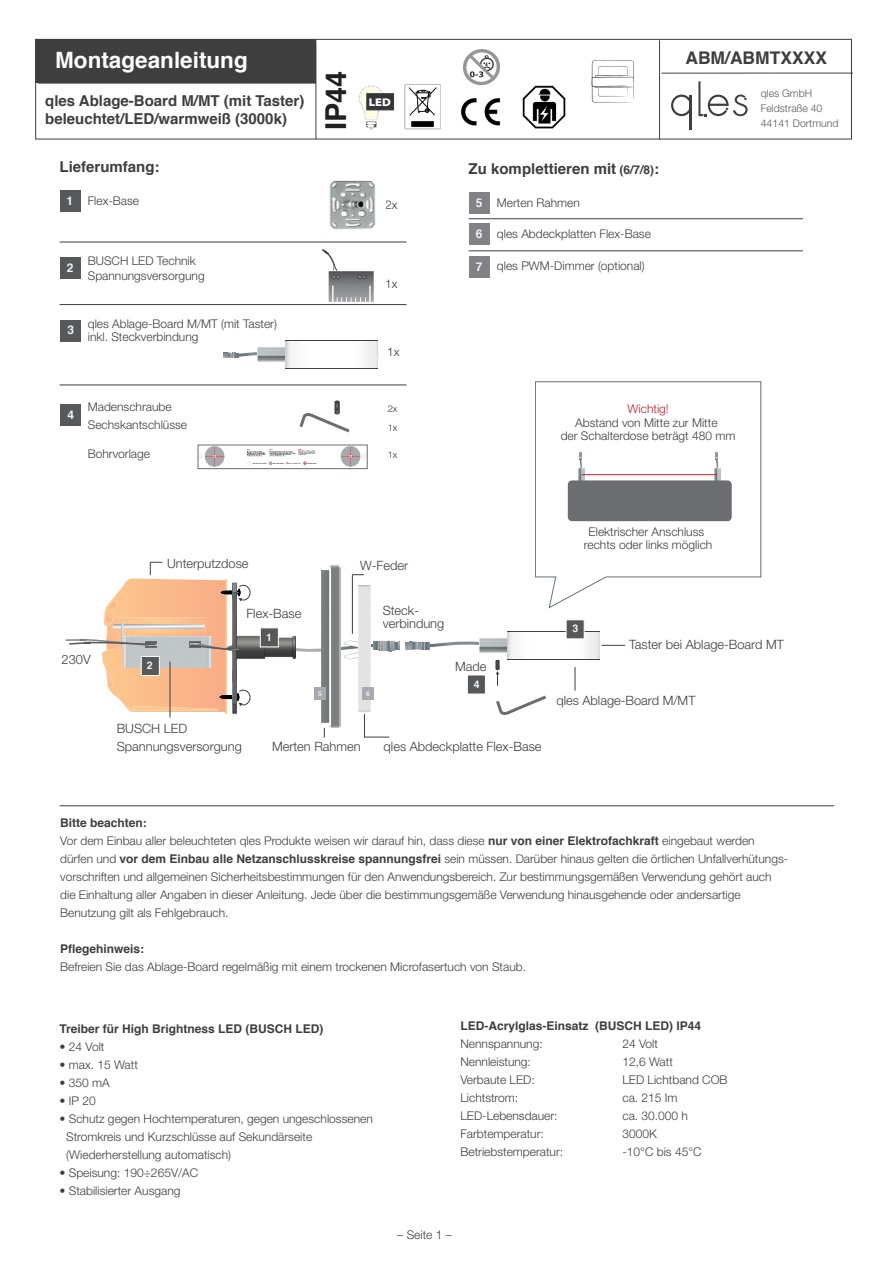
<style>
.page{position:relative;width:893px;height:1263px;background:#fff}
.page>*{position:absolute;margin:0;border:0;box-sizing:border-box;transform-origin:0 0}
.t1{font:700 28.8px "Helvetica";color:#231f20}
.t2{font:700 22.5px "Helvetica";color:#fff}
.t3{font:700 17.4px "Helvetica";color:#3e3e3f}
.t4{font:700 15px/18px "Helvetica";color:#3e3e3f}
.t5{font:300 12.9px/13.2px "Helvetica Neue";color:#3e3e3f}
.t6{font:300 12px/18px "Helvetica Neue";color:#3e3e3f}
.t7{font:700 12px "Helvetica";color:#3e3e3f}
.t8{font:300 12px "Helvetica Neue";color:#be1d2c}
.t9{font:700 12px "Helvetica";color:#f2f3f4}
.t10{font:900 semi-expanded 11.25px "Myriad Pro";color:#fff}
.t11{font:300 10.5px/15px "Helvetica Neue";color:#57585a}
.t12{font:700 10.5px "Helvetica";color:#f2f3f4}
.t13{font:300 9.45px "Helvetica Neue";color:#3e3e3f}
.t14{font:700 6.6px "Helvetica";color:#f2f3f4}
.s1{font-size:12px}
.s2{font-family:"Helvetica";font-weight:700;color:#f2f3f4}
.s3{font-family:"Helvetica";font-weight:700}
</style>
<div class="page">
<img style="left:464px;top:50px;width:35px;height:35px">
<div style="left:35px;top:40px;width:281px;height:43px;background:#3e3e3f"></div>
<hr style="left:690px;top:95px;width:2px;height:31px;background:#3e3e3f">
<svg style="left:671px;top:95px;width:19px;height:21px"></svg>
<svg style="left:698px;top:81px;width:50px;height:35px"></svg>
<div style="left:35px;top:39px;width:817px;height:100px;border:1px solid #3e3e3f"></div>
<hr style="left:316px;top:40px;width:1px;height:99px;background:#3e3e3f">
<hr style="left:659px;top:40px;width:1px;height:100px;background:#3e3e3f">
<hr style="left:661px;top:73px;width:192px;height:1px;background:#3e3e3f">
<hr style="left:38px;top:83px;width:278px;height:1px;background:#3e3e3f">
<div style="left:60px;top:190px;width:21px;height:22px;background:#57585a"></div>
<div style="left:60px;top:257px;width:21px;height:22px;background:#57585a"></div>
<div style="left:60px;top:320px;width:21px;height:22px;background:#57585a"></div>
<div style="left:60px;top:404px;width:21px;height:22px;background:#57585a"></div>
<svg style="left:299px;top:401px;width:51px;height:32px"></svg>
<hr style="left:60px;top:242px;width:346px;height:1px;background:#3e3e3f">
<hr style="left:60px;top:304px;width:346px;height:1px;background:#3e3e3f">
<hr style="left:60px;top:385px;width:346px;height:1px;background:#3e3e3f">
<hr style="left:469px;top:218px;width:334px;height:1px;background:#3e3e3f">
<hr style="left:469px;top:251px;width:334px;height:1px;background:#3e3e3f">
<hr style="left:60px;top:805px;width:774px;height:1px;background:#3e3e3f">
<div style="left:469px;top:192px;width:21px;height:22px;background:#808285"></div>
<div style="left:469px;top:223px;width:21px;height:22px;background:#808285"></div>
<div style="left:469px;top:256px;width:21px;height:22px;background:#808285"></div>
<svg style="left:406px;top:641px;width:73px;height:9px"></svg>
<svg style="left:322px;top:249px;width:52px;height:53px"></svg>
<img style="left:460px;top:98px;width:41px;height:28px">
<img style="left:404px;top:84px;width:37px;height:45px">
<img style="left:523px;top:86px;width:42px;height:42px">
<svg style="left:592px;top:60px;width:42px;height:43px"></svg>
<svg style="left:358px;top:85px;width:27px;height:45px"></svg>
<div style="left:366px;top:93px;width:28px;height:17px;background:#333739;border:1px solid #333739"></div>
<div style="left:467px;top:675px;width:19px;height:19px;background:#57585a;border:1px solid #fff"></div>
<img style="left:329px;top:180px;width:47px;height:50px">
<svg style="left:575px;top:667px;width:1px;height:24px"></svg>
<svg style="left:65px;top:562px;width:335px;height:176px"></svg>
<hr style="left:170px;top:662px;width:1px;height:55px;background:#3e3e3f">
<svg style="left:496px;top:660px;width:3px;height:26px"></svg>
<svg style="left:496px;top:695px;width:50px;height:20px"></svg>
<svg style="left:224px;top:351px;width:34px;height:8px"></svg>
<img style="left:258px;top:344px;width:28px;height:19px">
<svg style="left:286px;top:341px;width:92px;height:27px"></svg>
<hr style="left:286px;top:340px;width:92px;height:1px;background:#3e3e3f">
<hr style="left:286px;top:368px;width:92px;height:1px;background:#3e3e3f">
<svg style="left:599px;top:641px;width:26px;height:8px"></svg>
<img style="left:479px;top:638px;width:28px;height:15px">
<svg style="left:507px;top:632px;width:92px;height:27px"></svg>
<hr style="left:507px;top:631px;width:92px;height:1px;background:#3e3e3f">
<hr style="left:507px;top:659px;width:92px;height:1px;background:#3e3e3f">
<div style="left:566px;top:620px;width:18px;height:19px;background:#57585a;border:1px solid #fff"></div>
<svg style="left:535px;top:381px;width:226px;height:227px"></svg>
<hr style="left:582px;top:474px;width:135px;height:1px;background:#be1d2c">
<img style="left:200px;top:447px;width:165px;height:20px">
<div style="left:198px;top:445px;width:169px;height:24px;border:1px solid #6c6d70"></div>
<h2 class="t2" style="left:55px;top:42px;width:194px">Montageanleitung</h2>
<p class="t4" style="left:45px;top:92px;width:261px">qles Ablage-Board M/MT (mit Taster) beleuchtet/LED/warmweiß (3000k)</p>
<p class="t4" style="left:60px;top:158px;width:102px">Lieferumfang:</p>
<p class="t4" style="left:469px;top:160px;width:192px">Zu komplettieren mit <span class="s1">(6/7/8)</span>:</p>
<h1 class="t1" style="left:313px;top:130px;width:61px;rotate:-90deg">IP44</h1>
<p class="t10" style="left:369px;top:94px;width:24px">LED</p>
<p class="t9" style="left:67px;top:191px;width:8px">1</p>
<p class="t6" style="left:88px;top:191px;width:53px">Flex-Base</p>
<p class="t9" style="left:67px;top:258px;width:8px">2</p>
<p class="t9" style="left:67px;top:320px;width:8px">3</p>
<p class="t6" style="left:88px;top:253px;width:118px;line-height:15px">BUSCH LED Technik<br>Spannungsversorgung</p>
<p class="t6" style="left:88px;top:316px;width:191px;line-height:13.5px">qles Ablage-Board M/MT (mit Taster) inkl. Steckverbindung</p>
<p class="t6" style="left:385px;top:196px;width:14px">2x</p>
<p class="t6" style="left:476px;top:193px;width:106px"><span class="s2">5</span> Merten Rahmen</p>
<p class="t6" style="left:476px;top:224px;width:177px"><span class="s2">6</span> qles Abdeckplatten Flex-Base</p>
<p class="t6" style="left:476px;top:257px;width:170px"><span class="s2">7</span> qles PWM-Dimmer (optional)</p>
<p class="t6" style="left:385px;top:274px;width:14px">1x</p>
<p class="t6" style="left:387px;top:343px;width:14px">1x</p>
<h3 class="t3" style="left:685px;top:43px;width:143px">ABM/ABMTXXXX</h3>
<p class="t11" style="left:761px;top:86px;width:79px">qles GmbH<br>Feldstraße 40<br>44141 Dortmund</p>
<p class="t9" style="left:67px;top:405px;width:8px">4</p>
<p class="t6" style="left:88px;top:397px;width:101px">Madenschraube<br>Sechskantschlüsse</p>
<p class="t6" style="left:88px;top:444px;width:64px">Bohrvorlage</p>
<p class="t13" style="left:388px;top:403px;width:11px">2x</p>
<p class="t13" style="left:388px;top:422px;width:11px">1x</p>
<p class="t13" style="left:388px;top:449px;width:11px">1x</p>
<p class="t8" style="left:627px;top:402px;width:43px">Wichtig!</p>
<p class="t6" style="left:561px;top:415px;width:176px;line-height:13.5px;text-align:center">Abstand von Mitte zur Mitte<br>der Schalterdose beträgt 480 mm</p>
<p class="t5" style="left:62px;top:652px;width:31px">230V</p>
<p class="t12" style="left:147px;top:657px;width:7px">2</p>
<p class="t5" style="left:167px;top:556px;width:83px">Unterputzdose</p>
<p class="t5" style="left:360px;top:559px;width:50px">W-Feder</p>
<p class="t5" style="left:246px;top:607px;width:56px">Flex-Base</p>
<p class="t5" style="left:383px;top:604px;width:63px">Steck&shy;verbindung</p>
<p class="t12" style="left:266px;top:628px;width:7px">1</p>
<p class="t14" style="left:318px;top:688px;width:5px">5</p>
<p class="t14" style="left:366px;top:688px;width:5px">6</p>
<p class="t5" style="left:455px;top:660px;width:33px">Made</p>
<p class="t12" style="left:474px;top:675px;width:7px">4</p>
<p class="t5" style="left:117px;top:719px;width:127px;line-height:17.7px">BUSCH LED<br>Spannungsversorgung</p>
<p class="t5" style="left:272px;top:739px;width:90px">Merten Rahmen</p>
<p class="t5" style="left:384px;top:739px;width:159px">qles Abdeckplatte Flex-Base</p>
<p class="t6" style="left:584px;top:525px;width:130px;line-height:13.5px;text-align:center">Elektrischer Anschluss rechts oder links möglich</p>
<p class="t12" style="left:572px;top:620px;width:7px">3</p>
<p class="t5" style="left:629px;top:637px;width:156px">Taster bei Ablage-Board MT</p>
<p class="t5" style="left:556px;top:694px;width:141px">qles Ablage-Board M/MT</p>
<p class="t7" style="left:60px;top:813px;width:88px">Bitte beachten:</p>
<p class="t6" style="left:60px;top:832px;width:729px">Vor dem Einbau aller beleuchteten qles Produkte weisen wir darauf hin, dass diese <span class="s3">nur von einer Elektrofachkraft</span> eingebaut werden dürfen und <span class="s3">vor dem Einbau alle Netzanschlusskreise spannungsfrei</span> sein müssen. Darüber hinaus gelten die örtlichen Unfallverhütungs&shy;vorschriften und allgemeinen Sicherheitsbestimmungen für den Anwendungsbereich. Zur bestimmungsgemäßen Verwendung gehört auch die Einhaltung aller Angaben in dieser Anleitung. Jede über die bestimmungsgemäße Verwendung hinausgehende oder andersartige Benutzung gilt als Fehlgebrauch.</p>
<p class="t7" style="left:60px;top:939px;width:86px">Pflegehinweis:</p>
<p class="t6" style="left:60px;top:958px;width:467px">Befreien Sie das Ablage-Board regelmäßig mit einem trockenen Microfasertuch von Staub.</p>
<p class="t7" style="left:60px;top:1019px;width:266px">Treiber für High Brightness LED (BUSCH LED)</p>
<p class="t6" style="left:60px;top:1038px;width:46px">• 24 Volt</p>
<p class="t6" style="left:60px;top:1056px;width:80px">• max. 15 Watt</p>
<p class="t6" style="left:60px;top:1074px;width:52px">• 350 mA</p>
<p class="t6" style="left:60px;top:1092px;width:38px">• IP 20</p>
<p class="t6" style="left:66px;top:1110px;width:308px;text-indent:-7px">• Schutz gegen Hochtemperaturen, gegen ungeschlossenen<br>Stromkreis und Kurzschlüsse auf Sekundärseite (Wiederherstellung automatisch)</p>
<p class="t6" style="left:60px;top:1164px;width:140px">• Speisung: 190÷265V/AC</p>
<p class="t6" style="left:60px;top:1182px;width:122px">• Stabilisierter Ausgang</p>
<p class="t7" style="left:460px;top:1016px;width:242px">LED-Acrylglas-Einsatz (BUSCH LED) IP44</p>
<p class="t6" style="left:460px;top:1034px;width:84px">Nennspannung:</p>
<p class="t6" style="left:622px;top:1034px;width:37px">24 Volt</p>
<p class="t6" style="left:460px;top:1052px;width:72px">Nennleistung:</p>
<p class="t6" style="left:622px;top:1052px;width:52px">12,6 Watt</p>
<p class="t6" style="left:460px;top:1070px;width:76px">Verbaute LED:</p>
<p class="t6" style="left:622px;top:1070px;width:107px">LED Lichtband COB</p>
<p class="t6" style="left:460px;top:1088px;width:59px">Lichtstrom:</p>
<p class="t6" style="left:622px;top:1088px;width:57px">ca. 215 Im</p>
<p class="t6" style="left:460px;top:1106px;width:99px">LED-Lebensdauer:</p>
<p class="t6" style="left:622px;top:1106px;width:67px">ca. 30.000 h</p>
<p class="t6" style="left:460px;top:1124px;width:85px">Farbtemperatur:</p>
<p class="t6" style="left:622px;top:1124px;width:36px">3000K</p>
<p class="t6" style="left:460px;top:1142px;width:104px">Betriebstemperatur:</p>
<p class="t6" style="left:622px;top:1142px;width:81px">-10°C bis 45°C</p>
<p class="t6" style="left:397px;top:1225px;width:56px">– Seite 1 –</p>
</div>
